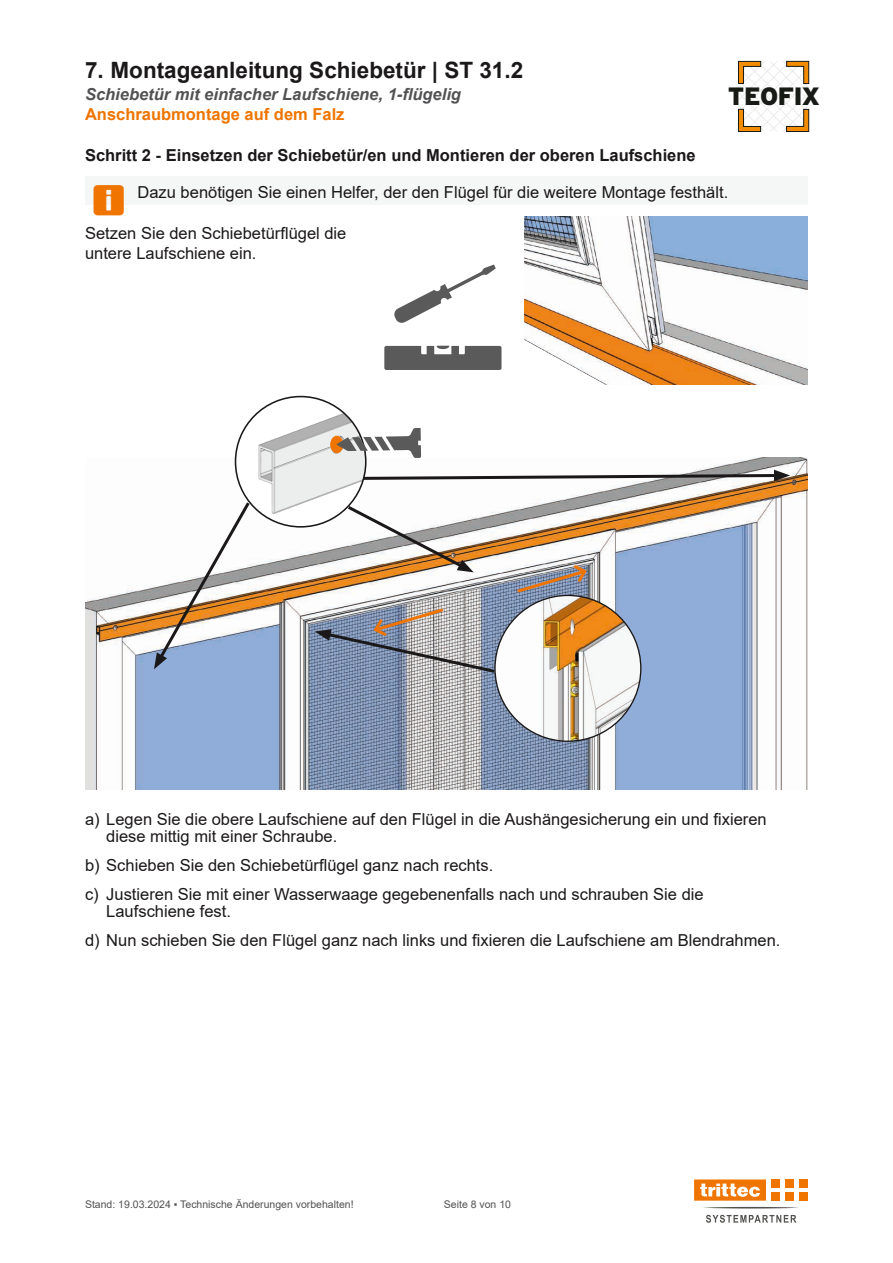
<style>
.page{position:relative;width:893px;height:1263px;background:#fff}
.page>*{position:absolute;margin:0;border:0;box-sizing:border-box;transform-origin:0 0}
.t1{font:900 25.05px "Interstate";letter-spacing:-.02em;color:#181a16}
.t2{font:700 22.5px "Arial";color:#1b1819}
.t3{font:16.5px/29.2px "Arial";color:#1b1819}
.t4{font:700 16.5px "Arial";color:#1b1819}
.t5{font:italic 700 16.5px "Arial";color:#525254}
.t6{font:700 16.5px "Arial";color:#ef7500}
.t7{font:10.5px "Arial";color:#525254}
</style>
<div class="page">
<div style="left:85px;top:176px;width:723px;height:29px;background:#f5f6f6"></div>
<img style="left:85px;top:457px;width:723px;height:332px">
<img style="left:495px;top:596px;width:146px;height:145px">
<img style="left:235px;top:412px;width:131px;height:115px">
<div style="left:330px;top:436px;width:13px;height:17px;background:#ef7500;border-radius:50%"></div>
<svg style="left:336px;top:428px;width:85px;height:30px"></svg>
<svg style="left:154px;top:499px;width:98px;height:170px"></svg>
<svg style="left:360px;top:470px;width:430px;height:11px"></svg>
<img style="left:315px;top:503px;width:274px;height:172px">
<svg style="left:394px;top:264px;width:102px;height:59px"></svg>
<svg style="left:384px;top:346px;width:117px;height:24px;background:#666667"></svg>
<img style="left:525px;top:217px;width:283px;height:167px">
<svg style="left:738px;top:61px;width:71px;height:71px"></svg>
<div style="left:772px;top:1179px;width:8px;height:8px;background:#ef7500"></div>
<div style="left:772px;top:1192px;width:8px;height:9px;background:#ef7500"></div>
<svg style="left:694px;top:1179px;width:72px;height:22px"></svg>
<div style="left:786px;top:1179px;width:8px;height:8px;background:#ef7500"></div>
<div style="left:786px;top:1192px;width:8px;height:9px;background:#ef7500"></div>
<div style="left:800px;top:1179px;width:8px;height:8px;background:#ef7500"></div>
<div style="left:800px;top:1192px;width:8px;height:9px;background:#ef7500"></div>
<svg style="left:703px;top:1207px;width:96px;height:1px"></svg>
<svg style="left:706px;top:1215px;width:90px;height:8px"></svg>
<h2 class="t2" style="left:85px;top:54px;width:440px">7. Montageanleitung Schiebetür | ST 31.2</h2>
<p class="t5" style="left:85px;top:84px;width:377px">Schiebetür mit einfacher Laufschiene, 1-flügelig</p>
<p class="t6" style="left:85px;top:103px;width:261px">Anschraubmontage auf dem Falz</p>
<p class="t4" style="left:85px;top:143px;width:612px">Schritt 2 - Einsetzen der Schiebetür/en und Montieren der oberen Laufschiene</p>
<p class="t3" style="left:138px;top:177px;width:592px">Dazu benötigen Sie einen Helfer, der den Flügel für die weitere Montage festhält.</p>
<p class="t3" style="left:85px;top:223px;width:263px;line-height:19.8px">Setzen Sie den Schiebetürflügel die untere Laufschiene ein.</p>
<h1 class="t1" style="left:728px;top:82px;width:94px">TEOFIX</h1>
<p class="t3" style="left:106px;top:811px;width:662px;line-height:16.5px;text-indent:-21px">a) Legen Sie die obere Laufschiene auf den Flügel in die Aushängesicherung ein und fixieren diese mittig mit einer Schraube.</p>
<p class="t3" style="left:85px;top:850px;width:620px">b) Schieben Sie den Schiebetürflügel ganz nach rechts.<br>c) Justieren Sie mit einer Wasserwaage gegebenenfalls nach und schrauben Sie die</p>
<p class="t3" style="left:85px;top:896px;width:697px;text-indent:21px">Laufschiene fest.<br>d) Nun schieben Sie den Flügel ganz nach links und fixieren die Laufschiene am Blendrahmen.</p>
<p class="t7" style="left:85px;top:1197px;width:270px">Stand: 19.03.2024 ▪ Technische Änderungen vorbehalten!</p>
<p class="t7" style="left:444px;top:1197px;width:69px">Seite 8 von 10</p>
</div>
